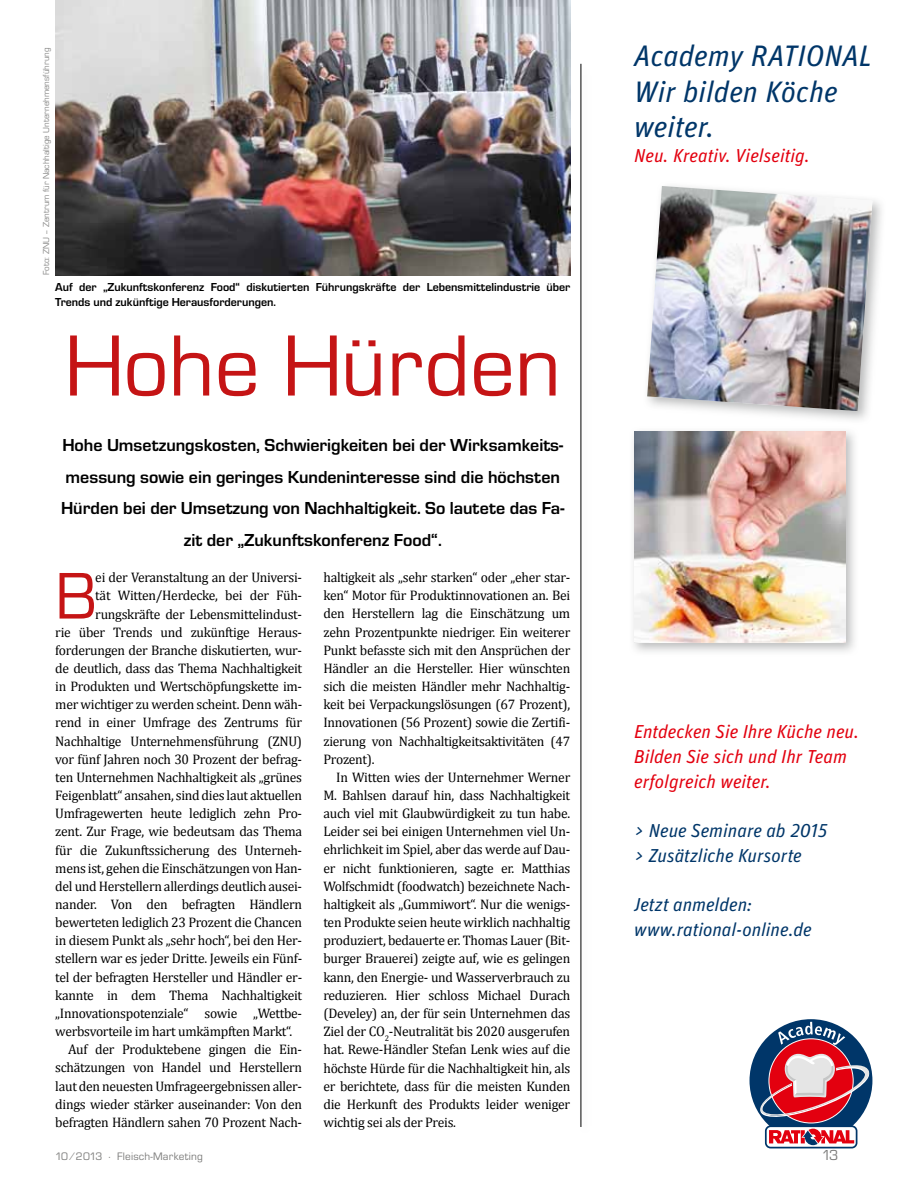
<style>
.page{position:relative;width:915px;height:1191px;background:#fff}
.page>*{position:absolute;margin:0;border:0;box-sizing:border-box;transform-origin:0 0}
.t1{font:90px "Micro Square Dsp Regular";color:#c51415}
.t2{font:68.25px "Micro Square Dsp Regular";color:#c51415}
.t3{font:italic 29.7px/35.5px "Unit Pro";color:#003669}
.t4{font:italic 18.75px/24.8px "Unit Pro";letter-spacing:-.005em;color:#e3000f}
.t5{font:italic 18.75px/24.8px "Unit Pro";color:#003669}
.t6{font:18px/31.5px "Micro Square Dsp Bold";color:#000;text-align:center}
.t7{font:15px "Micro Square Dsp Regular";color:#7b7b7a}
.t8{font:13.8px/18.1px "Cambria";letter-spacing:-.02em;color:#000;text-align:justify}
.t9{font:12px/15px "Micro Square Dsp Bold";color:#000}
.t10{font:11.25px "Micro Square Dsp Regular";letter-spacing:.02em;color:#7b7b7a}
.t11{font:9px "Micro Square Dsp Regular";color:#878786}
</style>
<div class="page">
<img style="left:55px;top:0;width:515px;height:275px">
<svg style="left:749px;top:1019px;width:123px;height:123px"></svg>
<div style="left:764px;top:1125px;width:93px;height:23px;border:2px solid #003669;border-radius:5px"></div>
<svg style="left:769px;top:1128px;width:84px;height:17px"></svg>
<svg style="left:758px;top:1021px;width:113px;height:99px;background:#9a687e"></svg>
<img style="left:647px;top:186px;width:225px;height:225px">
<img style="left:633px;top:431px;width:222px;height:221px">
<img style="left:634px;top:431px;width:210px;height:211px">
<hr style="left:580px;top:64px;width:1px;height:1063px;background:#000">
<p class="t11" style="left:41px;top:275px;width:229px;rotate:-90deg">Foto: ZNU – Zentrum für Nachhaltige Unternehmensführung</p>
<p class="t9" style="left:55px;top:280px;width:516px">Auf der „Zukunftskonferenz Food“ diskutierten Führungskräfte der Lebensmittelindustrie über<br>Trends und zukünftige Herausforderungen.</p>
<h1 class="t1" style="left:64px;top:317px;width:498px">Hohe Hürden</h1>
<h3 class="t6" style="left:61px;top:430px;width:504px">Hohe Umsetzungskosten, Schwierigkeiten bei der Wirksamkeits&shy;messung sowie ein geringes Kundeninteresse sind die höchsten Hürden bei der Umsetzung von Nachhaltigkeit. So lautete das Fa&shy;zit der „Zukunftskonferenz Food“.</h3>
<h2 class="t2" style="left:55px;top:559px;width:43px">B</h2>
<p class="t8" style="left:95px;top:568px;width:208px">ei der Veranstaltung an der Universi-</p>
<p class="t8" style="left:95px;top:586px;width:208px">tät Witten/Herdecke, bei der Füh-</p>
<p class="t8" style="left:95px;top:604px;width:208px">rungskräfte der Lebensmittelindust-</p>
<p class="t8" style="left:55px;top:623px;width:248px">rie über Trends und zukünftige Heraus-</p>
<p class="t8" style="left:55px;top:641px;width:248px">forderungen der Branche diskutierten, wur-</p>
<p class="t8" style="left:55px;top:659px;width:248px">de deutlich, dass das Thema Nachhaltigkeit</p>
<p class="t8" style="left:55px;top:677px;width:248px">in Produkten und Wertschöpfungskette im-</p>
<p class="t8" style="left:55px;top:695px;width:248px">mer wichtiger zu werden scheint. Denn wäh-</p>
<p class="t8" style="left:55px;top:713px;width:248px">rend in einer Umfrage des Zentrums für</p>
<p class="t8" style="left:55px;top:732px;width:248px">Nachhaltige Unternehmensführung (ZNU)</p>
<p class="t8" style="left:55px;top:750px;width:248px">vor fünf Jahren noch 30 Prozent der befrag-</p>
<p class="t8" style="left:55px;top:768px;width:248px">ten Unternehmen Nachhaltigkeit als „grünes</p>
<p class="t8" style="left:55px;top:786px;width:248px">Feigenblatt“ ansahen, sind dies laut aktuellen</p>
<p class="t8" style="left:55px;top:804px;width:248px">Umfragewerten heute lediglich zehn Pro-</p>
<p class="t8" style="left:55px;top:822px;width:248px">zent. Zur Frage, wie bedeutsam das Thema</p>
<p class="t8" style="left:55px;top:840px;width:248px">für die Zukunftssicherung des Unterneh-</p>
<p class="t8" style="left:55px;top:859px;width:248px">mens ist, gehen die Einschätzungen von Han-</p>
<p class="t8" style="left:55px;top:877px;width:248px">del und Herstellern allerdings deutlich ausei-</p>
<p class="t8" style="left:55px;top:895px;width:248px">nander. Von den befragten Händlern</p>
<p class="t8" style="left:55px;top:913px;width:248px">bewerteten lediglich 23 Prozent die Chancen</p>
<p class="t8" style="left:55px;top:931px;width:248px">in diesem Punkt als „sehr hoch“, bei den Her-</p>
<p class="t8" style="left:55px;top:949px;width:248px">stellern war es jeder Dritte. Jeweils ein Fünf-</p>
<p class="t8" style="left:55px;top:967px;width:248px">tel der befragten Hersteller und Händler er-</p>
<p class="t8" style="left:55px;top:986px;width:248px">kannte in dem Thema Nachhaltigkeit</p>
<p class="t8" style="left:55px;top:1004px;width:248px">„Innovationspotenziale“ sowie „Wettbe-</p>
<p class="t8" style="left:55px;top:1022px;width:238px">werbsvorteile im hart umkämpften Markt“.</p>
<p class="t8" style="left:68px;top:1040px;width:235px">Auf der Produktebene gingen die Ein-</p>
<p class="t8" style="left:55px;top:1058px;width:248px">schätzungen von Handel und Herstellern</p>
<p class="t8" style="left:55px;top:1076px;width:248px">laut den neuesten Umfrageergebnissen aller-</p>
<p class="t8" style="left:55px;top:1094px;width:248px">dings wieder stärker auseinander: Von den</p>
<p class="t8" style="left:55px;top:1113px;width:248px">befragten Händlern sahen 70 Prozent Nach-</p>
<p class="t8" style="left:323px;top:568px;width:248px">haltigkeit als „sehr starken“ oder „eher star&shy;ken“ Motor für Produktinnovationen an. Bei den Herstellern lag die Einschätzung um zehn Prozentpunkte niedriger. Ein weiterer Punkt befasste sich mit den Ansprüchen der Händler an die Hersteller. Hier wünschten sich die meisten Händler mehr Nachhaltig&shy;keit bei Verpackungslösungen (67 Prozent), Innovationen (56 Prozent) sowie die Zertifi&shy;zierung von Nachhaltigkeitsaktivitäten (47<br>Prozent).</p>
<p class="t8" style="left:323px;top:768px;width:248px;text-indent:13px">In Witten wies der Unternehmer Werner M. Bahlsen darauf hin, dass Nachhaltigkeit auch viel mit Glaubwürdigkeit zu tun habe.<br>Leider sei bei einigen Unternehmen viel Un&shy;ehrlichkeit im Spiel, aber das werde auf Dau&shy;er nicht funktionieren, sagte er. Matthias Wolfschmidt (foodwatch) bezeichnete Nach&shy;haltigkeit als „Gummiwort“. Nur die wenigs&shy;ten Produkte seien heute wirklich nachhaltig produziert, bedauerte er. Thomas Lauer (Bit&shy;burger Brauerei) zeigte auf, wie es gelingen kann, den Energie- und Wasserverbrauch zu reduzieren. Hier schloss Michael Durach (Develey) an, der für sein Unternehmen das Ziel der CO<sub>2</sub>-Neutralität bis 2020 ausgerufen hat. Rewe-Händler Stefan Lenk wies auf die höchste Hürde für die Nachhaltigkeit hin, als er berichtete, dass für die meisten Kunden die Herkunft des Produkts leider weniger wichtig sei als der Preis.</p>
<h3 class="t3" style="left:634px;top:38px;width:240px">Academy RATIONAL<br>Wir bilden Köche weiter.</h3>
<h3 class="t4" style="left:634px;top:143px;width:177px">Neu. Kreativ. Vielseitig.</h3>
<h3 class="t4" style="left:634px;top:719px;width:226px">Entdecken Sie Ihre Küche neu.<br>Bilden Sie sich und Ihr Team erfolgreich weiter.</h3>
<h3 class="t5" style="left:634px;top:818px;width:195px">&gt; Neue Seminare ab 2015 &gt; Zusätzliche Kursorte</h3>
<h3 class="t5" style="left:634px;top:892px;width:179px">Jetzt anmelden: www.rational-online.de</h3>
<p class="t10" style="left:55px;top:1150px;width:48px">10/2013</p>
<p class="t10" style="left:117px;top:1150px;width:87px">Fleisch-Marketing</p>
<p class="t7" style="left:821px;top:1146px;width:18px">13</p>
</div>
